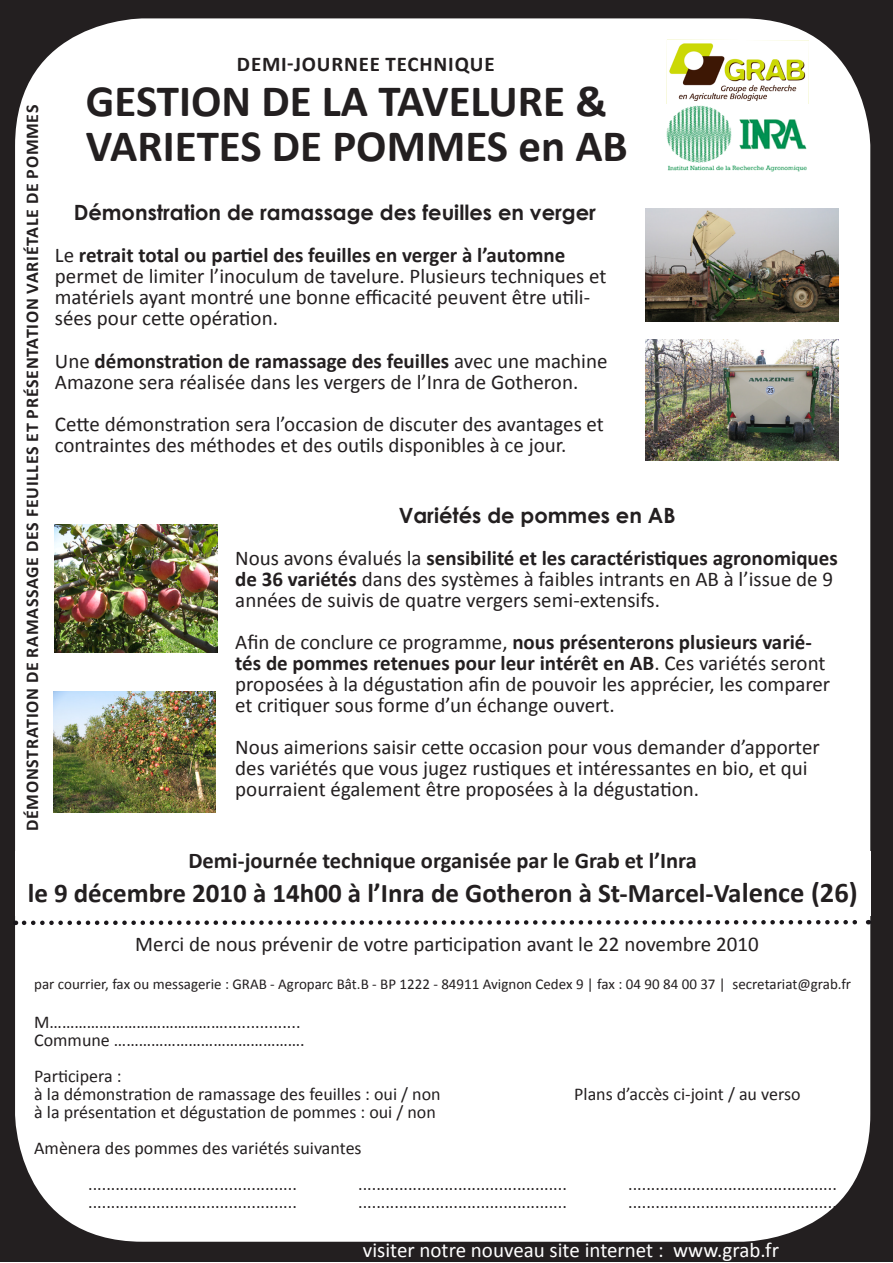
<style>
.page{position:relative;width:893px;height:1263px;background:#fff}
.page>*{position:absolute;margin:0;border:0;box-sizing:border-box;transform-origin:0 0}
.t1{font:700 45px "Calibri";color:#231f20}
.t2{font:700 27px "Calibri";color:#231f20}
.t3{font:700 22.5px "Calibri";color:#231f20}
.t4{font:21px/21px "Calibri";color:#231f20}
.t5{font:700 21px "Century Gothic";color:#231f20}
.t6{font:21px "Calibri";color:#fff}
.t7{font:700 21px "Calibri";letter-spacing:.04em;color:#231f20}
.t8{font:18px "Calibri";color:#231f20}
.t9{font:700 18px "Calibri";letter-spacing:.04em;color:#231f20}
.t10{font:15px "Calibri";color:#231f20}
.s1{font-weight:700}
.s2{font-size:28.5px}
</style>
<div class="page">
<div style="left:0;top:0;width:893px;height:1261px;background:#231f20"></div>
<div style="left:15px;top:18px;width:855px;height:1224px;background:#fff;border-radius:128px"></div>
<img style="left:667px;top:40px;width:142px;height:132px">
<img style="left:646px;top:208px;width:193px;height:114px">
<img style="left:646px;top:339px;width:193px;height:122px">
<svg style="left:15px;top:918px;width:854px;height:9px"></svg>
<img style="left:55px;top:524px;width:162px;height:128px">
<img style="left:54px;top:691px;width:162px;height:122px">
<p class="t9" style="left:21px;top:831px;width:728px;rotate:-90deg">DÉMONSTRATION DE RAMASSAGE DES FEUILLES ET PRÉSENTATION VARIÉTALE DE POMMES</p>
<p class="t7" style="left:237px;top:51px;width:259px">DEMI-JOURNEE TECHNIQUE</p>
<p class="t1" style="left:86px;top:73px;width:523px">GESTION DE LA TAVELURE &amp;</p>
<p class="t1" style="left:86px;top:118px;width:543px">VARIETES DE POMMES en AB</p>
<p class="t5" style="left:74px;top:197px;width:524px">Démonstration de ramassage des feuilles en verger</p>
<p class="t4" style="left:55px;top:244px;width:553px">Le <span class="s1">retrait total ou partiel des feuilles en verger à l’automne </span>permet de limiter l’inoculum de tavelure. Plusieurs techniques et matériels ayant montré une bonne efficacité peuvent être utili&shy;sées pour cette opération.</p>
<p class="t4" style="left:55px;top:349px;width:554px">Une <span class="s1">démonstration de ramassage des feuilles</span> avec une machine<br>Amazone sera réalisée dans les vergers de l’Inra de Gotheron.</p>
<p class="t4" style="left:55px;top:412px;width:551px">Cette démonstration sera l’occasion de discuter des avantages et contraintes des méthodes et des outils disponibles à ce jour.</p>
<p class="t5" style="left:399px;top:500px;width:278px">Variétés de pommes en AB</p>
<p class="t4" style="left:235px;top:547px;width:604px">Nous avons évalués la <span class="s1">sensibilité et les caractéristiques agronomiques de 36 variétés</span> dans des systèmes à faibles intrants en AB à l’issue de 9 années de suivis de quatre vergers semi-extensifs.</p>
<p class="t4" style="left:235px;top:631px;width:596px">Afin de conclure ce programme, <span class="s1">nous présenterons plusieurs varié&shy;tés de pommes retenues pour leur intérêt en AB</span>. Ces variétés seront proposées à la dégustation afin de pouvoir les apprécier, les comparer et critiquer sous forme d’un échange ouvert.</p>
<p class="t4" style="left:235px;top:736px;width:586px">Nous aimerions saisir cette occasion pour vous demander d’apporter des variétés que vous jugez rustiques et intéressantes en bio, et qui pourraient également être proposées à la dégustation.</p>
<p class="t3" style="left:188px;top:846px;width:510px">Demi-journée technique organisée par le Grab et l’Inra</p>
<p class="t2" style="left:28px;top:876px;width:831px">le 9 décembre 2010 à 14h00 à l’Inra de Gotheron à St-Marcel-Va<span class="s2">lence (26)</span></p>
<p class="t4" style="left:135px;top:932px;width:625px">Merci de nous prévenir de votre participation avant le 22 novembre 2010</p>
<p class="t10" style="left:34px;top:974px;width:818px">par courrier, fax ou messagerie : GRAB - Agroparc Bât.B - BP 1222 - 84911 Avignon Cedex 9 | fax : 04 90 84 00 37 | secretariat@grab.fr</p>
<p class="t8" style="left:34px;top:1010px;width:268px">M…………………………………….................</p>
<p class="t8" style="left:34px;top:1028px;width:272px">Commune ……………………………………….</p>
<p class="t8" style="left:34px;top:1064px;width:89px">Participera :</p>
<p class="t8" style="left:34px;top:1082px;width:408px">à la démonstration de ramassage des feuilles : oui / non</p>
<p class="t8" style="left:574px;top:1082px;width:228px">Plans d’accès ci-joint / au verso</p>
<p class="t8" style="left:34px;top:1100px;width:403px">à la présentation et dégustation de pommes : oui / non</p>
<p class="t8" style="left:34px;top:1136px;width:329px">Amènera des pommes des variétés suivantes</p>
<p class="t8" style="left:88px;top:1172px;width:210px">..............................................</p>
<p class="t8" style="left:358px;top:1172px;width:210px">..............................................</p>
<p class="t8" style="left:628px;top:1172px;width:210px">..............................................</p>
<p class="t8" style="left:88px;top:1190px;width:210px">..............................................</p>
<p class="t8" style="left:358px;top:1190px;width:210px">..............................................</p>
<p class="t8" style="left:628px;top:1190px;width:210px">..............................................</p>
<p class="t6" style="left:363px;top:1237px;width:418px">visiter notre nouveau site internet : www.grab.fr</p>
</div>
